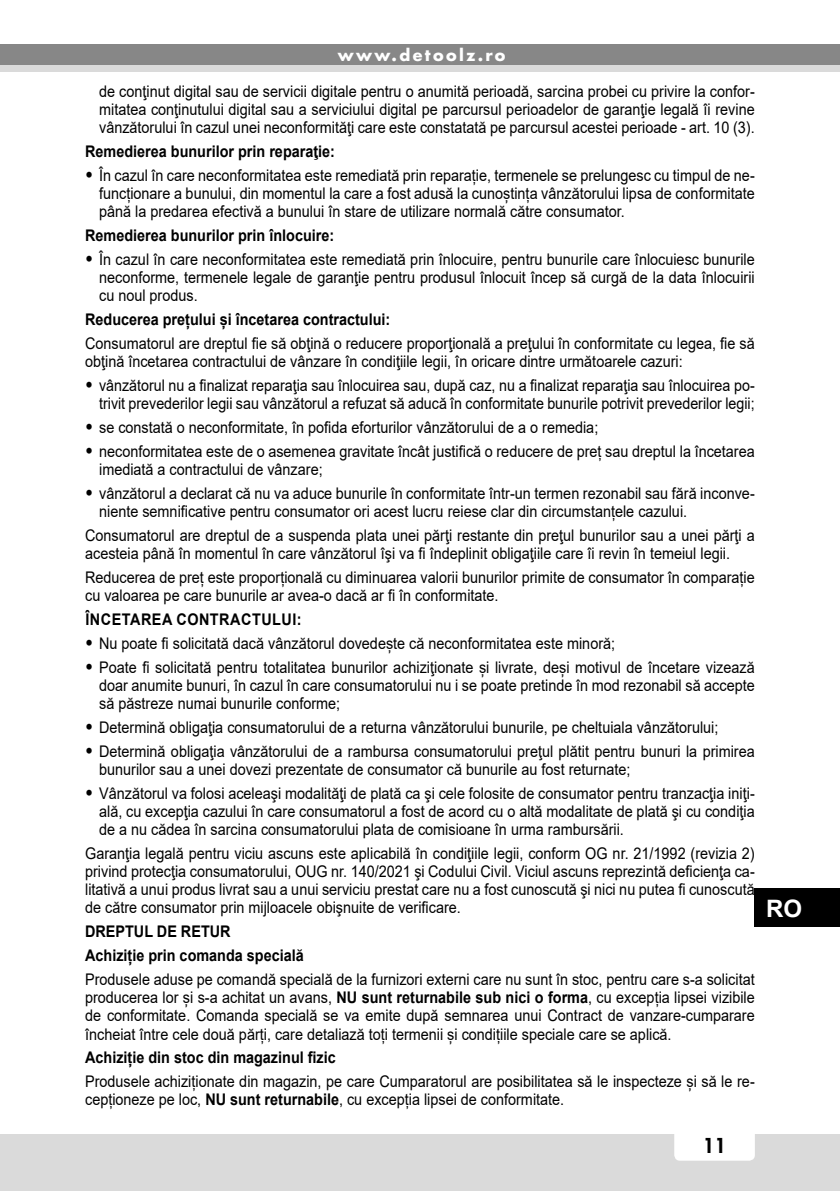
<style>
.page{position:relative;width:840px;height:1191px;background:#fff}
.page>*{position:absolute;margin:0;border:0;box-sizing:border-box;transform-origin:0 0}
.t1{font:700 24px "Arial";color:#fff}
.t2{font:800 20px "Futura";color:#000}
.t3{font:16px/18.2px "Arial";color:#000;text-align:justify;scale:.9 1}
.t4{font:16px/18.2px "Arial";color:#000;text-align:right;scale:.89 1}
.t5{font:700 16px/23.8px "Arial";color:#000;scale:.9 1}
.t6{font:700 16px "Arial";letter-spacing:.035em;color:#000;scale:.9 1}
.t7{font:700 16px "Futura";letter-spacing:.15em;color:#fff}
.s1{font-weight:900;font-size:18px}
.s2{font-weight:700}
</style>
<div class="page">
<div style="left:0;top:1134px;width:839px;height:57px;background:#dadada"></div>
<div style="left:674px;top:1120px;width:80px;height:40px;background:#fff;border-radius:6px"></div>
<div style="left:0;top:44px;width:839px;height:24px;background:#878787"></div>
<div style="left:0;top:65px;width:839px;height:6px;background:#dadada"></div>
<div style="left:754px;top:888px;width:85px;height:39px;background:#000"></div>
<p class="t7" style="left:338px;top:44px;width:169px">www.detoolz.ro</p>
<p class="t3" style="left:99px;top:82px;width:729px">de conţinut digital sau de servicii digitale pentru o anumită perioadă, sarcina probei cu privire la confor&shy;mitatea conţinutului digital sau a serviciului digital pe parcursul perioadelor de garanţie legală îi revine vânzătorului în cazul unei neconformităţi care este constatată pe parcursul acestei perioade - art. 10 (3).</p>
<p class="t5" style="left:85px;top:140px;width:279px">Remedierea bunurilor prin reparaţie:</p>
<p class="t3" style="left:99px;top:166px;width:729px;text-indent:-14px"><span class="s1">•</span> În cazul în care neconformitatea este remediată prin reparație, termenele se prelungesc cu timpul de ne&shy;funcționare a bunului, din momentul la care a fost adusă la cunoștința vânzătorului lipsa de conformitate până la predarea efectivă a bunului în stare de utilizare normală către consumator.</p>
<p class="t5" style="left:85px;top:224px;width:278px">Remedierea bunurilor prin înlocuire:</p>
<p class="t3" style="left:99px;top:250px;width:729px;text-indent:-14px"><span class="s1">•</span> În cazul în care neconformitatea este remediată prin înlocuire, pentru bunurile care înlocuiesc bunurile neconforme, termenele legale de garanţie pentru produsul înlocuit încep să curgă de la data înlocuirii cu noul produs.</p>
<p class="t5" style="left:85px;top:308px;width:340px">Reducerea prețului și încetarea contractului:</p>
<p class="t3" style="left:85px;top:334px;width:745px">Consumatorul are dreptul fie să obţină o reducere proporţională a preţului în conformitate cu legea, fie să obţină încetarea contractului de vânzare în condiţiile legii, în oricare dintre următoarele cazuri:</p>
<p class="t4" style="left:85px;top:376px;width:753px"><span class="s1">•</span> vânzătorul nu a finalizat reparaţia sau înlocuirea sau, după caz, nu a finalizat reparaţia sau înlocuirea po&shy;trivit prevederilor legii sau vânzătorul a refuzat să aducă în conformitate bunurile potrivit prevederilor legii;</p>
<p class="t3" style="left:85px;top:418px;width:571px"><span class="s1">•</span> se constată o neconformitate, în pofida eforturilor vânzătorului de a o remedia;</p>
<p class="t3" style="left:99px;top:442px;width:729px;text-indent:-14px"><span class="s1">•</span> neconformitatea este de o asemenea gravitate încât justifică o reducere de preț sau dreptul la încetarea imediată a contractului de vânzare;</p>
<p class="t3" style="left:99px;top:484px;width:729px;text-indent:-14px"><span class="s1">•</span> vânzătorul a declarat că nu va aduce bunurile în conformitate într-un termen rezonabil sau fără inconve&shy;niente semnificative pentru consumator ori acest lucru reiese clar din circumstanțele cazului.</p>
<p class="t3" style="left:85px;top:526px;width:745px">Consumatorul are dreptul de a suspenda plata unei părţi restante din preţul bunurilor sau a unei părţi a acesteia până în momentul în care vânzătorul îşi va fi îndeplinit obligaţiile care îi revin în temeiul legii.</p>
<p class="t3" style="left:85px;top:568px;width:745px">Reducerea de preț este proporțională cu diminuarea valorii bunurilor primite de consumator în comparație cu valoarea pe care bunurile ar avea-o dacă ar fi în conformitate.</p>
<p class="t6" style="left:85px;top:608px;width:241px">ÎNCETAREA CONTRACTULUI:</p>
<p class="t3" style="left:85px;top:634px;width:590px"><span class="s1">•</span> Nu poate fi solicitată dacă vânzătorul dovedește că neconformitatea este minoră;</p>
<p class="t3" style="left:99px;top:658px;width:729px;text-indent:-14px"><span class="s1">•</span> Poate fi solicitată pentru totalitatea bunurilor achiziţionate și livrate, deși motivul de încetare vizează doar anumite bunuri, în cazul în care consumatorului nu i se poate pretinde în mod rezonabil să accepte să păstreze numai bunurile conforme;</p>
<p class="t3" style="left:85px;top:718px;width:704px"><span class="s1">•</span> Determină obligaţia consumatorului de a returna vânzătorului bunurile, pe cheltuiala vânzătorului;</p>
<p class="t3" style="left:99px;top:742px;width:729px;text-indent:-14px"><span class="s1">•</span> Determină obligaţia vânzătorului de a rambursa consumatorului preţul plătit pentru bunuri la primirea bunurilor sau a unei dovezi prezentate de consumator că bunurile au fost returnate;</p>
<p class="t3" style="left:99px;top:784px;width:729px;text-indent:-14px"><span class="s1">•</span> Vânzătorul va folosi aceleaşi modalităţi de plată ca şi cele folosite de consumator pentru tranzacţia iniţi&shy;ală, cu excepţia cazului în care consumatorul a fost de acord cu o altă modalitate de plată şi cu condiţia de a nu cădea în sarcina consumatorului plata de comisioane în urma rambursării.</p>
<p class="t3" style="left:85px;top:844px;width:745px">Garanţia legală pentru viciu ascuns este aplicabilă în condiţiile legii, conform OG nr. 21/1992 (revizia 2) privind protecţia consumatorului, OUG nr. 140/2021 şi Codului Civil. Viciul ascuns reprezintă deficienţa ca&shy;litativă a unui produs livrat sau a unui serviciu prestat care nu a fost cunoscută şi nici nu putea fi cunoscută de către consumator prin mijloacele obişnuite de verificare.</p>
<p class="t5" style="left:85px;top:920px;width:244px">DREPTUL DE RETUR<br>Achiziție prin comanda specială</p>
<p class="t3" style="left:85px;top:970px;width:745px">Produsele aduse pe comandă specială de la furnizori externi care nu sunt în stoc, pentru care s-a solicitat producerea lor și s-a achitat un avans, <span class="s2">NU sunt returnabile sub nici o forma</span>, cu excepția lipsei vizibile de conformitate. Comanda specială se va emite după semnarea unui Contract de vanzare-cumparare încheiat între cele două părți, care detaliază toți termenii și condițiile speciale care se aplică.</p>
<p class="t5" style="left:85px;top:1046px;width:280px">Achiziție din stoc din magazinul fizic</p>
<p class="t3" style="left:85px;top:1072px;width:745px">Produsele achiziționate din magazin, pe care Cumparatorul are posibilitatea să le inspecteze și să le re&shy;cepționeze pe loc, <span class="s2">NU sunt returnabile</span>, cu excepția lipsei de conformitate.</p>
<p class="t2" style="left:702px;top:1132px;width:25px">11</p>
<h1 class="t1" style="left:765px;top:891px;width:37px">RO</h1>
</div>
